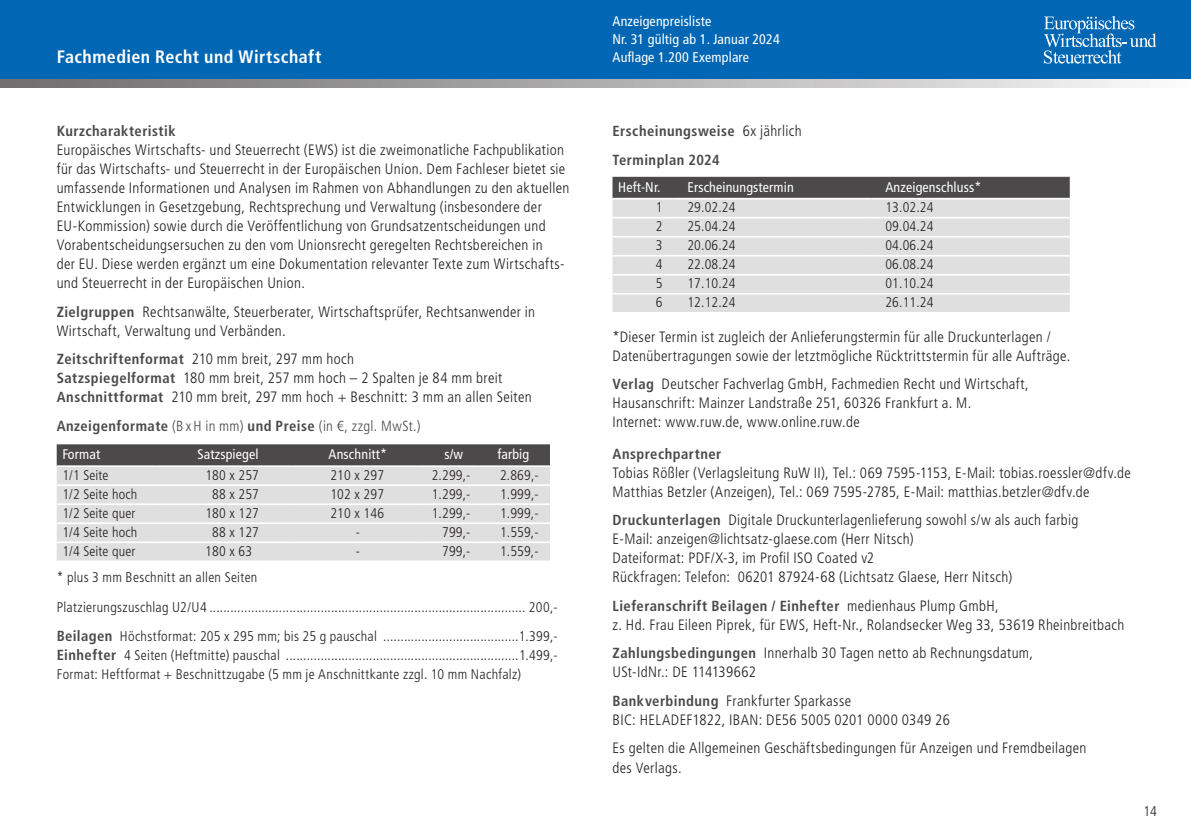
<style>
.page{position:relative;width:1191px;height:840px;background:#fff}
.page>*{position:absolute;margin:0;border:0;box-sizing:border-box;transform-origin:0 0}
.t1{font:700 condensed 18px "Frutiger LT Std";letter-spacing:.025em;color:#fff}
.t2{font:300 condensed 15px/19px "Frutiger LT Std";letter-spacing:.02em;color:#231f20}
.t3{font:700 condensed 14.6px/28.4px "Frutiger LT Std";letter-spacing:.03em;color:#4b4949}
.t4{font:300 condensed 14.6px "Frutiger LT Std";letter-spacing:.02em;color:#4b4949}
.t5{font:300 condensed 14px/19px "Frutiger LT Std";letter-spacing:.01em;color:#231f20}
.t6{font:condensed 14px/18px "Frutiger LT Std";letter-spacing:.01em;color:#fff}
.s1{font-weight:700;font-size:14.6px;color:#4b4949}
.s2{font-weight:700}
.s3{font-weight:300;font-size:15px;color:#231f20}
</style>
<div class="page">
<div style="left:0;top:0;width:1191px;height:79px;background:#0166b3"></div>
<svg style="left:0;top:79px;width:1125px;height:9px;background:#acabab"></svg>
<div style="left:57px;top:444px;width:493px;height:21px;background:#4b4949"></div>
<div style="left:57px;top:467px;width:493px;height:93px;background:#e0dfdf"></div>
<hr style="left:57px;top:484px;width:98px;height:2px;background:#fff">
<hr style="left:155px;top:484px;width:138px;height:2px;background:#fff">
<hr style="left:293px;top:484px;width:124px;height:2px;background:#fff">
<hr style="left:417px;top:484px;width:61px;height:2px;background:#fff">
<hr style="left:478px;top:484px;width:72px;height:2px;background:#fff">
<hr style="left:57px;top:503px;width:98px;height:2px;background:#fff">
<hr style="left:155px;top:503px;width:138px;height:2px;background:#fff">
<hr style="left:293px;top:503px;width:124px;height:2px;background:#fff">
<hr style="left:417px;top:503px;width:61px;height:2px;background:#fff">
<hr style="left:478px;top:503px;width:72px;height:2px;background:#fff">
<hr style="left:57px;top:522px;width:98px;height:2px;background:#fff">
<hr style="left:155px;top:522px;width:138px;height:2px;background:#fff">
<hr style="left:293px;top:522px;width:124px;height:2px;background:#fff">
<hr style="left:417px;top:522px;width:61px;height:2px;background:#fff">
<hr style="left:478px;top:522px;width:72px;height:2px;background:#fff">
<hr style="left:57px;top:541px;width:98px;height:2px;background:#fff">
<hr style="left:155px;top:541px;width:138px;height:2px;background:#fff">
<hr style="left:293px;top:541px;width:124px;height:2px;background:#fff">
<hr style="left:417px;top:541px;width:61px;height:2px;background:#fff">
<hr style="left:478px;top:541px;width:72px;height:2px;background:#fff">
<svg style="left:1044px;top:16px;width:112px;height:48px"></svg>
<div style="left:612px;top:177px;width:457px;height:21px;background:#4b4949"></div>
<div style="left:612px;top:199px;width:457px;height:113px;background:#e0dfdf"></div>
<hr style="left:612px;top:217px;width:62px;height:1px;background:#fff">
<hr style="left:674px;top:217px;width:197px;height:1px;background:#fff">
<hr style="left:871px;top:217px;width:198px;height:1px;background:#fff">
<hr style="left:612px;top:236px;width:62px;height:1px;background:#fff">
<hr style="left:674px;top:236px;width:197px;height:1px;background:#fff">
<hr style="left:871px;top:236px;width:198px;height:1px;background:#fff">
<hr style="left:612px;top:255px;width:62px;height:1px;background:#fff">
<hr style="left:674px;top:255px;width:197px;height:1px;background:#fff">
<hr style="left:871px;top:255px;width:198px;height:1px;background:#fff">
<hr style="left:612px;top:274px;width:62px;height:1px;background:#fff">
<hr style="left:674px;top:274px;width:197px;height:1px;background:#fff">
<hr style="left:871px;top:274px;width:198px;height:1px;background:#fff">
<hr style="left:612px;top:293px;width:62px;height:1px;background:#fff">
<hr style="left:674px;top:293px;width:197px;height:1px;background:#fff">
<hr style="left:871px;top:293px;width:198px;height:1px;background:#fff">
<p class="t1" style="left:57px;top:46px;width:266px">Fachmedien Recht und Wirtschaft</p>
<p class="t3" style="left:57px;top:116px;width:120px">Kurzcharakteristik</p>
<p class="t2" style="left:57px;top:140px;width:514px">Europäisches Wirtschafts- und Steuerrecht (EWS) ist die zweimonatliche Fachpublikation für das Wirtschafts- und Steuerrecht in der Europäischen Union. Dem Fachleser bietet sie umfassende Informationen und Analysen im Rahmen von Abhand lungen zu den aktuellen Entwicklungen in Gesetzgebung, Rechtsprechung und Verwaltung (insbesondere der EU-Kommission) sowie durch die Veröffentlichung von Grundsatz entscheidungen und Vorabentscheidungsersuchen zu den vom Unionsrecht geregelten Rechtsbereichen in<br>der EU. Diese werden ergänzt um eine Dokumentation relevanter Texte zum Wirtschafts&shy;und Steuerrecht in der Europäischen Union.</p>
<p class="t2" style="left:57px;top:302px;width:480px"><span class="s1">Zielgruppen</span> Rechtsanwälte, Steuerberater, Wirtschaftsprüfer, Rechtsanwender in<br>Wirtschaft, Verwaltung und Verbänden.</p>
<p class="t2" style="left:57px;top:349px;width:476px"><span class="s1">Zeitschriftenformat</span> 210 mm breit, 297 mm hoch<br><span class="s1">Satzspiegelformat</span> 180 mm breit, 257 mm hoch – 2 Spalten je 84 mm breit<br><span class="s1">Anschnittformat</span> 210 mm breit, 297 mm hoch + Beschnitt: 3 mm an allen Seiten</p>
<p class="t4" style="left:57px;top:417px;width:365px"><span class="s2">Anzeigenformate</span> (B x H in mm) <span class="s2">und Preise</span> (in €, zzgl. MwSt.)</p>
<p class="t6" style="left:62px;top:445px;width:39px">Format</p>
<p class="t6" style="left:197px;top:445px;width:62px">Satzspiegel</p>
<p class="t6" style="left:328px;top:445px;width:60px">Anschnitt*</p>
<p class="t6" style="left:444px;top:445px;width:20px">s/w</p>
<p class="t6" style="left:497px;top:445px;width:33px">farbig</p>
<p class="t5" style="left:62px;top:465px;width:48px">1/1 Seite</p>
<p class="t5" style="left:205px;top:465px;width:55px">180 x 257</p>
<p class="t5" style="left:330px;top:465px;width:55px">210 x 297</p>
<p class="t5" style="left:432px;top:465px;width:40px">2.299,-</p>
<p class="t5" style="left:500px;top:465px;width:40px">2.869,-</p>
<p class="t5" style="left:62px;top:484px;width:76px">1/2 Seite hoch</p>
<p class="t5" style="left:212px;top:484px;width:48px">88 x 257</p>
<p class="t5" style="left:330px;top:484px;width:55px">102 x 297</p>
<p class="t5" style="left:432px;top:484px;width:40px">1.299,-</p>
<p class="t5" style="left:500px;top:484px;width:40px">1.999,-</p>
<p class="t5" style="left:62px;top:503px;width:75px">1/2 Seite quer</p>
<p class="t5" style="left:205px;top:503px;width:55px">180 x 127</p>
<p class="t5" style="left:330px;top:503px;width:55px">210 x 146</p>
<p class="t5" style="left:432px;top:503px;width:40px">1.299,-</p>
<p class="t5" style="left:500px;top:503px;width:40px">1.999,-</p>
<p class="t5" style="left:62px;top:522px;width:76px">1/4 Seite hoch</p>
<p class="t5" style="left:212px;top:522px;width:48px">88 x 127</p>
<p class="t5" style="left:356px;top:522px;width:6px">-</p>
<p class="t5" style="left:442px;top:522px;width:30px">799,-</p>
<p class="t5" style="left:500px;top:522px;width:40px">1.559,-</p>
<p class="t5" style="left:62px;top:541px;width:75px">1/4 Seite quer</p>
<p class="t5" style="left:205px;top:541px;width:48px">180 x 63</p>
<p class="t5" style="left:356px;top:541px;width:6px">-</p>
<p class="t5" style="left:442px;top:541px;width:30px">799,-</p>
<p class="t5" style="left:500px;top:541px;width:40px">1.559,-</p>
<p class="t5" style="left:57px;top:561px;width:502px;line-height:30.4px">* plus 3 mm Beschnitt an allen Seiten<br>Platzierungszuschlag U2/U4 ........................................................................................... 200,-</p>
<p class="t5" style="left:57px;top:626px;width:502px;text-align:justify"><span class="s1">Beilagen</span> Höchstformat: 205 x 295 mm; bis 25 g pauschal .......................................1.399,- <span class="s1">Einhefter</span> 4 Seiten (Heftmitte) pauschal ...................................................................1.499,- Format: Heftformat + Beschnittzugabe (5 mm je Anschnittkante zzgl. 10 mm Nachfalz)</p>
<p class="t6" style="left:612px;top:12px;width:169px">Anzeigenpreisliste<br>Nr. 31 gültig ab 1. Januar 2024<br>Auflage 1.200 Exemplare</p>
<p class="t3" style="left:612px;top:117px;width:191px">Erscheinungsweise <span class="s3">6x jährlich<br></span>Terminplan 2024</p>
<p class="t6" style="left:618px;top:178px;width:44px">Heft-Nr.</p>
<p class="t6" style="left:687px;top:178px;width:108px">Erscheinungstermin</p>
<p class="t6" style="left:885px;top:178px;width:97px">Anzeigenschluss*</p>
<p class="t5" style="left:655px;top:198px;width:8px">1</p>
<p class="t5" style="left:687px;top:198px;width:50px">29.02.24</p>
<p class="t5" style="left:885px;top:198px;width:50px">13.02.24</p>
<p class="t5" style="left:655px;top:217px;width:8px">2</p>
<p class="t5" style="left:687px;top:217px;width:50px">25.04.24</p>
<p class="t5" style="left:885px;top:217px;width:50px">09.04.24</p>
<p class="t5" style="left:655px;top:236px;width:8px">3</p>
<p class="t5" style="left:687px;top:236px;width:50px">20.06.24</p>
<p class="t5" style="left:885px;top:236px;width:50px">04.06.24</p>
<p class="t5" style="left:655px;top:255px;width:8px">4</p>
<p class="t5" style="left:687px;top:255px;width:50px">22.08.24</p>
<p class="t5" style="left:885px;top:255px;width:50px">06.08.24</p>
<p class="t5" style="left:655px;top:274px;width:8px">5</p>
<p class="t5" style="left:687px;top:274px;width:50px">17.10.24</p>
<p class="t5" style="left:885px;top:274px;width:50px">01.10.24</p>
<p class="t5" style="left:655px;top:293px;width:8px">6</p>
<p class="t5" style="left:687px;top:293px;width:50px">12.12.24</p>
<p class="t5" style="left:885px;top:293px;width:50px">26.11.24</p>
<p class="t2" style="left:612px;top:327px;width:459px">*Dieser Termin ist zugleich der Anlieferungstermin für alle Druckunterlagen /<br>Datenübertragungen sowie der letztmögliche Rücktrittstermin für alle Aufträge.</p>
<p class="t2" style="left:612px;top:374px;width:418px"><span class="s1">Verlag</span> Deutscher Fachverlag GmbH, Fachmedien Recht und Wirtschaft,<br>Hausanschrift: Mainzer Landstraße 251, 60326 Frankfurt a. M.<br>Internet: www.ruw.de, www.online.ruw.de</p>
<p class="t3" style="left:612px;top:439px;width:110px">Ansprechpartner</p>
<p class="t2" style="left:612px;top:463px;width:520px">Tobias Rößler (Verlagsleitung RuW II), Tel.: 069 7595-1153, E-Mail: tobias.roessler@dfv.de<br>Matthias Betzler (Anzeigen), Tel.: 069 7595-2785, E-Mail: matthias.betzler@dfv.de</p>
<p class="t2" style="left:612px;top:510px;width:467px"><span class="s1">Druckunterlagen</span> Digitale Druckunterlagenlieferung sowohl s/w als auch farbig E-Mail: anzeigen@lichtsatz-glaese.com (Herr Nitsch)<br>Dateiformat: PDF/X-3, im Profil ISO Coated v2<br>Rückfragen: Telefon: 06201 87924-68 (Lichtsatz Glaese, Herr Nitsch)</p>
<p class="t3" style="left:612px;top:591px;width:388px">Lieferanschrift Beilagen / Einhefter <span class="s3">medienhaus Plump GmbH,</span></p>
<p class="t2" style="left:612px;top:610px;width:513px;line-height:28.4px">z. Hd. Frau Eileen Piprek, für EWS, Heft-Nr., Rolandsecker Weg 33, 53619 Rheinbreitbach<br><span class="s1">Zahlungsbedingungen</span> Innerhalb 30 Tagen netto ab Rechnungsdatum,</p>
<p class="t2" style="left:612px;top:657px;width:240px;line-height:28.4px">USt-IdNr.: DE 114139662<br><span class="s1">Bankverbindung</span> Frankfurter Sparkasse</p>
<p class="t2" style="left:612px;top:705px;width:475px;line-height:28.4px">BIC: HELADEF1822, IBAN: DE56 5005 0201 0000 0349 26<br>Es gelten die Allgemeinen Geschäftsbedingungen für Anzeigen und Fremdbeilagen</p>
<p class="t2" style="left:612px;top:757px;width:71px">des Verlags.</p>
<p class="t5" style="left:1143px;top:801px;width:15px">14</p>
</div>
